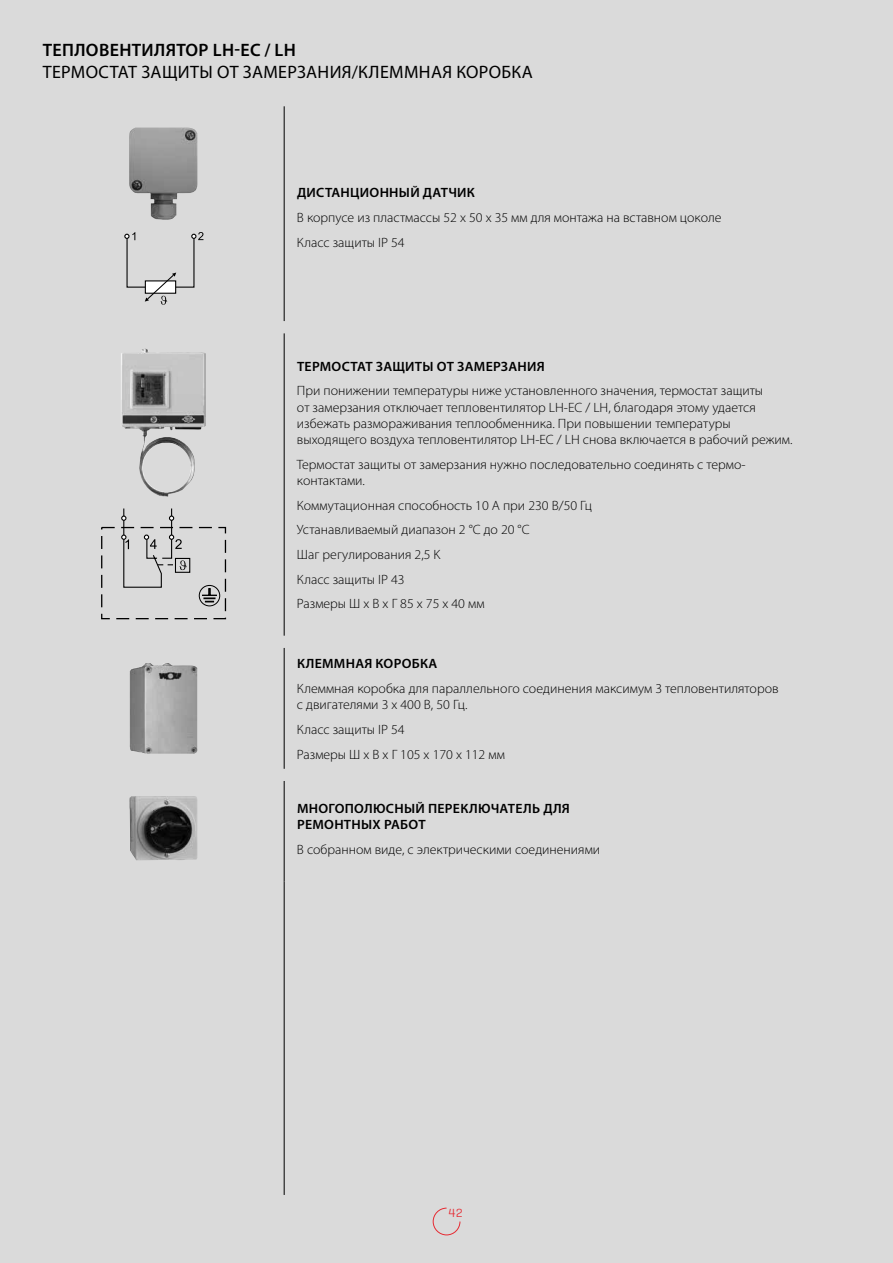
<style>
.page{position:relative;width:893px;height:1263px;background:#dadada}
.page>*{position:absolute;margin:0;border:0;box-sizing:border-box;transform-origin:0 0}
.t1{font:18px "Myriad Pro";letter-spacing:.02em;color:#000}
.t2{font:600 18px "Myriad Pro";letter-spacing:.02em;color:#000}
.t3{font:300 13.5px/24.8px "Myriad Pro";color:#000}
.t4{font:600 13.5px/16.2px "Myriad Pro";letter-spacing:.02em;color:#000}
.t5{font:300 12px "Center";color:#e62a32}
</style>
<div class="page">
<svg style="left:432px;top:1207px;width:29px;height:29px"></svg>
<hr style="left:284px;top:106px;width:1px;height:215px;background:#000">
<hr style="left:284px;top:333px;width:1px;height:303px;background:#000">
<hr style="left:284px;top:648px;width:1px;height:121px;background:#000">
<hr style="left:284px;top:781px;width:1px;height:100px;background:#000">
<hr style="left:284px;top:881px;width:1px;height:314px;background:#000">
<img style="left:129px;top:128px;width:68px;height:92px">
<svg style="left:124px;top:232px;width:11px;height:8px"></svg>
<svg style="left:191px;top:232px;width:12px;height:8px"></svg>
<svg style="left:145px;top:273px;width:31px;height:32px"></svg>
<img style="left:121px;top:348px;width:85px;height:149px">
<div style="left:175px;top:558px;width:15px;height:15px;border:1px solid #000"></div>
<svg style="left:202px;top:588px;width:15px;height:14px"></svg>
<div style="left:199px;top:585px;width:21px;height:21px;border:1px solid #000;border-radius:50%"></div>
<div style="left:101px;top:527px;width:125px;height:92px;border:1px dashed #000"></div>
<svg style="left:121px;top:508px;width:66px;height:80px"></svg>
<img style="left:130px;top:663px;width:67px;height:91px">
<img style="left:129px;top:796px;width:68px;height:64px">
<h1 class="t2" style="left:43px;top:39px;width:255px">ТЕПЛОВЕНТИЛЯТОР LH-EC / LH</h1>
<h1 class="t1" style="left:43px;top:60px;width:492px">ТЕРМОСТАТ ЗАЩИТЫ ОТ ЗАМЕРЗАНИЯ/КЛЕММНАЯ КОРОБКА</h1>
<p class="t4" style="left:297px;top:184px;width:179px">ДИСТАНЦИОННЫЙ ДАТЧИК</p>
<p class="t3" style="left:297px;top:205px;width:426px">В корпусе из пластмассы 52 x 50 x 35 мм для монтажа на вставном цоколе<br>Класс защиты IP 54</p>
<p class="t4" style="left:297px;top:358px;width:249px">ТЕРМОСТАТ ЗАЩИТЫ ОТ ЗАМЕРЗАНИЯ</p>
<p class="t3" style="left:297px;top:383px;width:497px;line-height:16.2px">При понижении температуры ниже установленного значения, термостат защиты<br>от замерзания отключает тепловентилятор LH-EC / LH, благодаря этому удается избежать размораживания теплообменника. При повышении температуры выходящего воздуха тепловентилятор LH-EC / LH снова включается в рабочий режим.</p>
<p class="t3" style="left:297px;top:456px;width:450px;line-height:16.2px">Термостат защиты от замерзания нужно последовательно соединять с термо&shy;контактами.</p>
<p class="t3" style="left:297px;top:493px;width:297px">Коммутационная способность 10 A при 230 В/50 Гц<br>Устанавливаемый диапазон 2 °C до 20 °C<br>Шаг регулирования 2,5 K<br>Класс защиты IP 43<br>Размеры Ш x В x Г 85 x 75 x 40 мм</p>
<p class="t4" style="left:297px;top:655px;width:142px">КЛЕММНАЯ КОРОБКА</p>
<p class="t3" style="left:297px;top:680px;width:483px;line-height:16.2px">Клеммная коробка для параллельного соединения максимум 3 тепловентиляторов с двигателями 3 x 400 В, 50 Гц.</p>
<p class="t3" style="left:297px;top:717px;width:209px">Класс защиты IP 54<br>Размеры Ш x В x Г 105 x 170 x 112 мм</p>
<p class="t4" style="left:297px;top:800px;width:274px">МНОГОПОЛЮСНЫЙ ПЕРЕКЛЮЧАТЕЛЬ ДЛЯ<br>РЕМОНТНЫХ РАБОТ</p>
<p class="t3" style="left:297px;top:837px;width:305px">В собранном виде, с электрическими соединениями</p>
<p class="t5" style="left:449px;top:1206px;width:16px">42</p>
</div>
